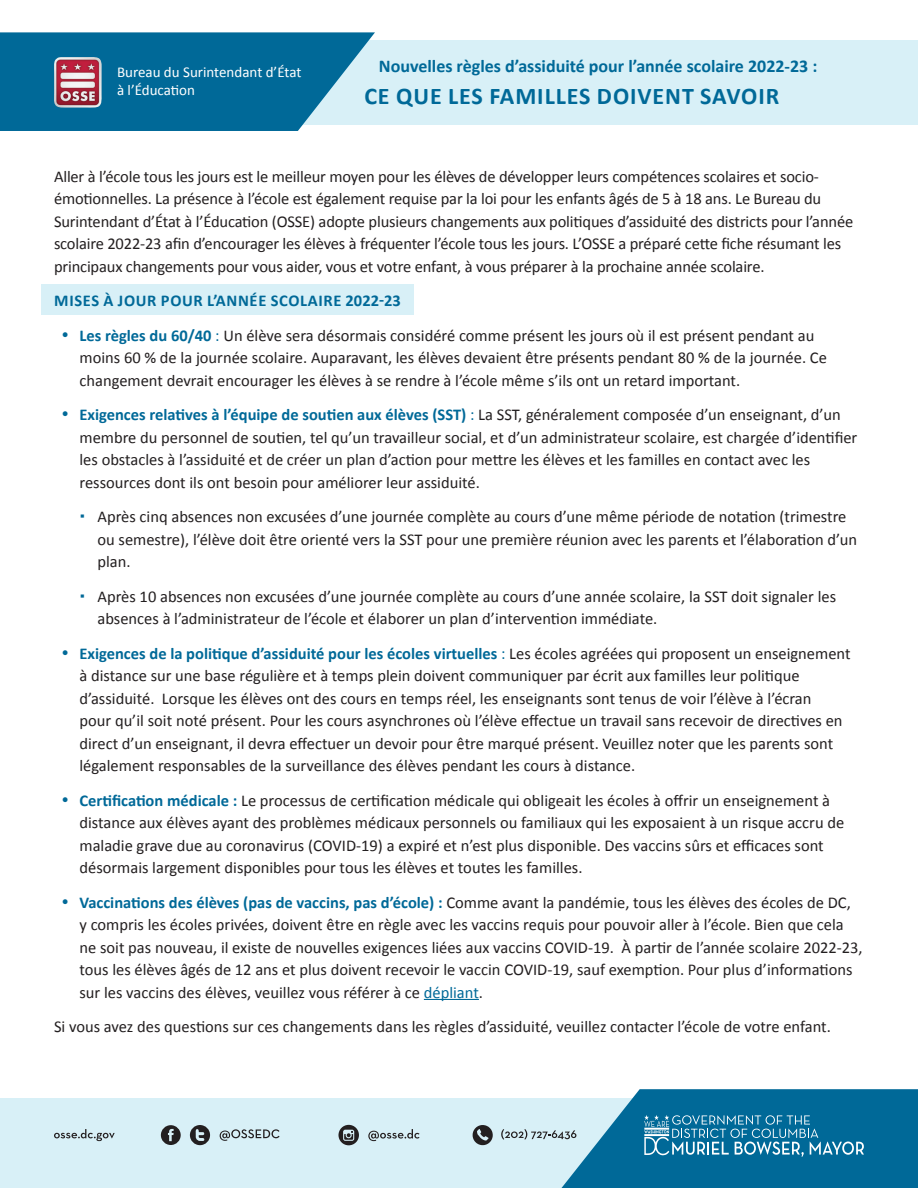
<style>
.page{position:relative;width:918px;height:1188px;background:#fff}
.page>*{position:absolute;margin:0;border:0;box-sizing:border-box;transform-origin:0 0}
.t1{font:700 24px "Calibri";letter-spacing:.04em;color:#006998}
.t2{font:700 18px "Calibri";color:#006998}
.t3{font:16.5px/22.5px "Calibri";color:#231f20}
.t4{font:700 16.5px "Calibri";letter-spacing:.04em;color:#006998}
.t5{font:15px/18px "Calibri";color:#fff}
.s1{color:#006998}
.s2{font-weight:700;color:#006998}
</style>
<div class="page">
<div style="left:286px;top:40px;width:632px;height:85px;background:#d8f0f7"></div>
<svg style="left:0;top:32px;width:375px;height:99px;background:#1978a2"></svg>
<div style="left:0;top:1098px;width:918px;height:90px;background:#d8f0f7"></div>
<div style="left:41px;top:285px;width:373px;height:30px;background:#d8f0f7"></div>
<hr style="left:424px;top:999px;width:55px;height:1px;background:#006998">
<svg style="left:161px;top:1125px;width:20px;height:20px"></svg>
<svg style="left:190px;top:1125px;width:20px;height:20px"></svg>
<svg style="left:220px;top:1129px;width:60px;height:12px"></svg>
<svg style="left:54px;top:1129px;width:61px;height:12px"></svg>
<svg style="left:473px;top:1125px;width:20px;height:20px"></svg>
<svg style="left:368px;top:1129px;width:52px;height:12px"></svg>
<svg style="left:338px;top:1125px;width:21px;height:20px"></svg>
<img style="left:54px;top:57px;width:48px;height:51px">
<svg style="left:501px;top:1089px;width:417px;height:99px"></svg>
<p class="t5" style="left:117px;top:63px;width:186px">Bureau du Surintendant d’État à l’Éducation</p>
<p class="t2" style="left:379px;top:54px;width:440px">Nouvelles règles d’assiduité pour l’année scolaire 2022-23 :</p>
<p class="t1" style="left:364px;top:79px;width:416px">CE QUE LES FAMILLES DOIVENT SAVOIR</p>
<p class="t3" style="left:54px;top:165px;width:801px">Aller à l’école tous les jours est le meilleur moyen pour les élèves de développer leurs compétences scolaires et socio&shy;émotionnelles. La présence à l’école est également requise par la loi pour les enfants âgés de 5 à 18 ans. Le Bureau du Surintendant d’État à l’Éducation (OSSE) adopte plusieurs changements aux politiques d’assiduité des districts pour l’année scolaire 2022-23 afin d’encourager les élèves à fréquenter l’école tous les jours. L’OSSE a préparé cette fiche résumant les principaux changements pour vous aider, vous et votre enfant, à vous préparer à la prochaine année scolaire.</p>
<p class="t4" style="left:54px;top:289px;width:348px">MISES À JOUR POUR L’ANNÉE SCOLAIRE 2022-23</p>
<p class="t3" style="left:80px;top:324px;width:749px;text-indent:-18px"><span class="s1">•</span> <span class="s2">Les règles du 60/40</span> <span class="s1">:</span> Un élève sera désormais considéré comme présent les jours où il est présent pendant au moins 60 % de la journée scolaire. Auparavant, les élèves devaient être présents pendant 80 % de la journée. Ce changement devrait encourager les élèves à se rendre à l’école même s’ils ont un retard important.</p>
<p class="t3" style="left:80px;top:403px;width:779px;text-indent:-18px"><span class="s1">•</span> <span class="s2">Exigences relatives à l’équipe de soutien aux élèves (SST)</span> <span class="s1">:</span> La SST, généralement composée d’un enseignant, d’un membre du personnel de soutien, tel qu’un travailleur social, et d’un administrateur scolaire, est chargée d’identifier les obstacles à l’assiduité et de créer un plan d’action pour mettre les élèves et les familles en contact avec les ressources dont ils ont besoin pour améliorer leur assiduité.</p>
<p class="t3" style="left:98px;top:505px;width:761px">Après cinq absences non excusées d’une journée complète au cours d’une même période de notation (trimestre ou semestre), l’élève doit être orienté vers la SST pour une première réunion avec les parents et l’élaboration d’un plan.</p>
<p class="t3" style="left:98px;top:585px;width:740px">Après 10 absences non excusées d’une journée complète au cours d’une année scolaire, la SST doit signaler les absences à l’administrateur de l’école et élaborer un plan d’intervention immédiate.</p>
<p class="t3" style="left:80px;top:642px;width:773px;text-indent:-18px"><span class="s1">•</span> <span class="s2">Exigences de la politique d’assiduité pour les écoles virtuelles</span> <span class="s1">:</span> Les écoles agréées qui proposent un enseignement à distance sur une base régulière et à temps plein doivent communiquer par écrit aux familles leur politique d’assiduité. Lorsque les élèves ont des cours en temps réel, les enseignants sont tenus de voir l’élève à l’écran<br>pour qu’il soit noté présent. Pour les cours asynchrones où l’élève effectue un travail sans recevoir de directives en direct d’un enseignant, il devra effectuer un devoir pour être marqué présent. Veuillez noter que les parents sont légalement responsables de la surveillance des élèves pendant les cours à distance.</p>
<p class="t3" style="left:80px;top:789px;width:766px;text-indent:-18px"><span class="s1">•</span> <span class="s2">Certification médicale :</span> Le processus de certification médicale qui obligeait les écoles à offrir un enseignement à distance aux élèves ayant des problèmes médicaux personnels ou familiaux qui les exposaient à un risque accru de maladie grave due au coronavirus (COVID-19) a expiré et n’est plus disponible. Des vaccins sûrs et efficaces sont désormais largement disponibles pour tous les élèves et toutes les familles.</p>
<p class="t3" style="left:80px;top:891px;width:785px;text-indent:-18px"><span class="s1">•</span> <span class="s2">Vaccinations des élèves (pas de vaccins, pas d’école) :</span> Comme avant la pandémie, tous les élèves des écoles de DC,<br>y compris les écoles privées, doivent être en règle avec les vaccins requis pour pouvoir aller à l’école. Bien que cela ne soit pas nouveau, il existe de nouvelles exigences liées aux vaccins COVID-19. À partir de l’année scolaire 2022-23, tous les élèves âgés de 12 ans et plus doivent recevoir le vaccin COVID-19, sauf exemption. Pour plus d’informations sur les vaccins des élèves, veuillez vous référer à ce <span class="s1">dépliant</span>.</p>
<p class="t3" style="left:54px;top:1015px;width:779px">Si vous avez des questions sur ces changements dans les règles d’assiduité, veuillez contacter l’école de votre enfant.</p>
</div>
